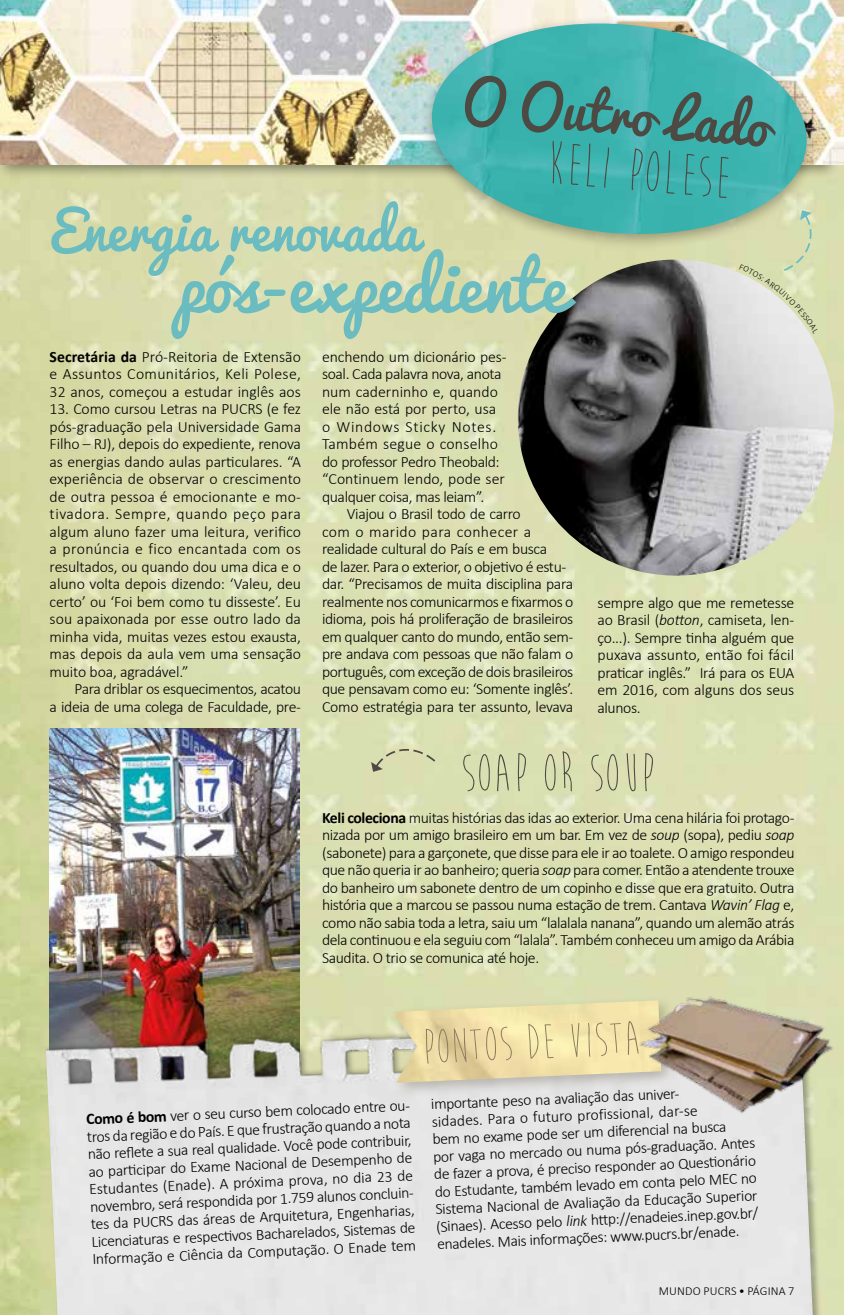
<style>
.page{position:relative;width:844px;height:1315px;background:#fff}
.page>*{position:absolute;margin:0;border:0;box-sizing:border-box;transform-origin:0 0}
.t1{font:68.25px "Pacifico";color:#6abcc1}
.t2{font:61.07px "Moon Flower";color:#4d4a43}
.t3{font:55.48px "Moon Flower";color:#4d4a43}
.t4{font:53.73px "Pacifico";color:#6abcc1}
.t5{font:53.73px "Pacifico";color:#4d4a43}
.t6{font:50.75px "Moon Flower";color:#8b7b61}
.t7{font:300 15.75px/17.5px "Calibri";letter-spacing:-.025em;color:#000;text-align:justify}
.t8{font:300 15.75px/17.5px "Calibri";letter-spacing:-.005em;color:#000}
.t9{font:300 12.25px "Calibri";letter-spacing:.015em;color:#000}
.s1{font-weight:700}
.s2{font-style:italic}
</style>
<div class="page">
<img style="left:0;top:165px;width:843px;height:1150px">
<img style="left:50px;top:728px;width:250px;height:265px">
<div style="left:0;top:99px;width:839px;height:80px;background:#000;opacity:.4"></div>
<img style="left:45px;top:993px;width:767px;height:322px">
<div style="left:388px;top:995px;width:288px;height:103px;background:#756e60;opacity:.4"></div>
<img style="left:393px;top:1000px;width:242px;height:82px">
<svg style="left:371px;top:742px;width:66px;height:30px;background:#d1d5aa"></svg>
<img style="left:635px;top:988px;width:203px;height:131px">
<img style="left:0;top:0;width:843px;height:165px">
<div style="left:420px;top:16px;width:398px;height:233px;background:#000;opacity:.3"></div>
<img style="left:427px;top:23px;width:384px;height:219px">
<img style="left:517px;top:259px;width:316px;height:316px;border-radius:158px">
<svg style="left:738px;top:210px;width:80px;height:124px;background:#dadfc0"></svg>
<h3 class="t5" style="left:465px;top:71px;width:309px;rotate:5deg">O Outro Lado</h3>
<h2 class="t2" style="left:550px;top:132px;width:186px;rotate:5deg">KELI POLESE</h2>
<h3 class="t4" style="left:50px;top:202px;width:370px">Energia renovada</h3>
<h1 class="t1" style="left:175px;top:249px;width:392px">pós-expediente</h1>
<p class="t7" style="left:50px;top:347px;width:253px"><span class="s1">Secretária da</span> Pró-Reitoria de Extensão e Assuntos Comunitários, Keli Polese, 32 anos, começou a estudar inglês aos</p>
<p class="t7" style="left:50px;top:400px;width:253px">13. Como cursou Letras na PUCRS (e fez pós-graduação pela Universidade Gama Filho – RJ), depois do expediente, renova as energias dando aulas particulares. “A experiência de observar o crescimento de outra pessoa é emocionante e mo&shy;tivadora. Sempre, quando peço para algum aluno fazer uma leitura, verifico a pronúncia e fico encantada com os resultados, ou quando dou uma dica e o aluno volta depois dizendo: ‘Valeu, deu certo’ ou ‘Foi bem como tu disseste’. Eu sou apaixonada por esse outro lado da minha vida, muitas vezes estou exausta, mas depois da aula vem uma sensação muito boa, agradável.”</p>
<p class="t7" style="left:50px;top:680px;width:253px;text-align:right">Para driblar os esquecimentos, acatou<br>a ideia de uma colega de Faculdade, pre-</p>
<p class="t8" style="left:322px;top:347px;width:186px">enchendo um dicionário pes&shy;soal. Cada palavra nova, anota num caderninho e, quando ele não está por perto, usa o Windows Sticky Notes.<br>Também segue o conselho do professor Pedro Theobald: “Continuem lendo, pode ser qualquer coisa, mas leiam”.</p>
<p class="t7" style="left:322px;top:505px;width:253px;text-align:left;text-indent:25px">Viajou o Brasil todo de carro<br>com o marido para conhecer a realidade cultural do País e em busca<br>de lazer. Para o exterior, o objetivo é estu&shy;dar. “Precisamos de muita disciplina para realmente nos comunicarmos e fixarmos o idioma, pois há proliferação de brasileiros em qualquer canto do mundo, então sem&shy;pre andava com pessoas que não falam o português, com exceção de dois brasileiros que pensavam como eu: ‘Somente inglês’.<br>Como estratégia para ter assunto, levava</p>
<h3 class="t3" style="left:461px;top:745px;width:196px">SOAP OR SOUP</h3>
<p class="t7" style="left:597px;top:593px;width:198px">sempre algo que me remetesse ao Brasil (<span class="s2">botton</span>, camiseta, len&shy;ço...). Sempre tinha alguém que puxava assunto, então foi fácil praticar inglês.” Irá para os EUA em 2016, com alguns dos seus alunos.</p>
<p class="t7" style="left:322px;top:809px;width:474px"><span class="s1">Keli coleciona</span> muitas histórias das idas ao exterior. Uma cena hilária foi protago&shy;nizada por um amigo brasileiro em um bar. Em vez de <span class="s2">soup</span> (sopa), pediu <span class="s2">soap </span>(sabonete) para a garçonete, que disse para ele ir ao toalete. O amigo respondeu que não queria ir ao banheiro; queria <span class="s2">soap</span> para comer. Então a atendente trouxe do banheiro um sabonete dentro de um copinho e disse que era gratuito. Outra história que a marcou se passou numa estação de trem. Cantava <span class="s2">Wavin’ Flag</span> e, como não sabia toda a letra, saiu um “lalalala nanana”, quando um alemão atrás dela continuou e ela seguiu com “lalala”. Também conheceu um amigo da Arábia Saudita. O trio se comunica até hoje.</p>
<h3 class="t6" style="left:421px;top:1020px;width:222px;rotate:-2deg">PONTOS DE VISTA</h3>
<p class="t7" style="left:85px;top:1112px;width:330px;text-align:left;rotate:-3deg"><span class="s1">Como é bom</span> ver o seu curso bem colocado entre ou&shy;tros da região e do País. E que frustração quando a nota não refl ete a sua real qualidade. Você pode contribuir, ao parti cipar do Exame Nacional de Desempenho de Estudantes (Enade). A próxima prova, no dia 23 de novembro, será respondida por 1.759 alunos concluin&shy;tes da PUCRS das áreas de Arquitetura, Engenharias, Licenciaturas e respecti vos Bacharelados, Sistemas de Informação e Ciência da Computação. O Enade tem</p>
<p class="t7" style="left:429px;top:1096px;width:324px;text-align:left;rotate:-3deg">importante peso na avaliação das univer-<br>sidades. Para o futuro profissional, dar-se<br>bem no exame pode ser um diferencial na busca<br>por vaga no mercado ou numa pós-graduação. Antes de fazer a prova, é preciso responder ao Questi onário do Estudante, também levado em conta pelo MEC no Sistema Nacional de Avaliação da Educação Superior (Sinaes). Acesso pelo <span class="s2">link</span> htt p://enadeies.inep.gov.br/ enadeIes. Mais informações: www.pucrs.br/enade.</p>
<p class="t9" style="left:658px;top:1283px;width:137px">MUNDO PUCRS • PÁGINA 7</p>
</div>
